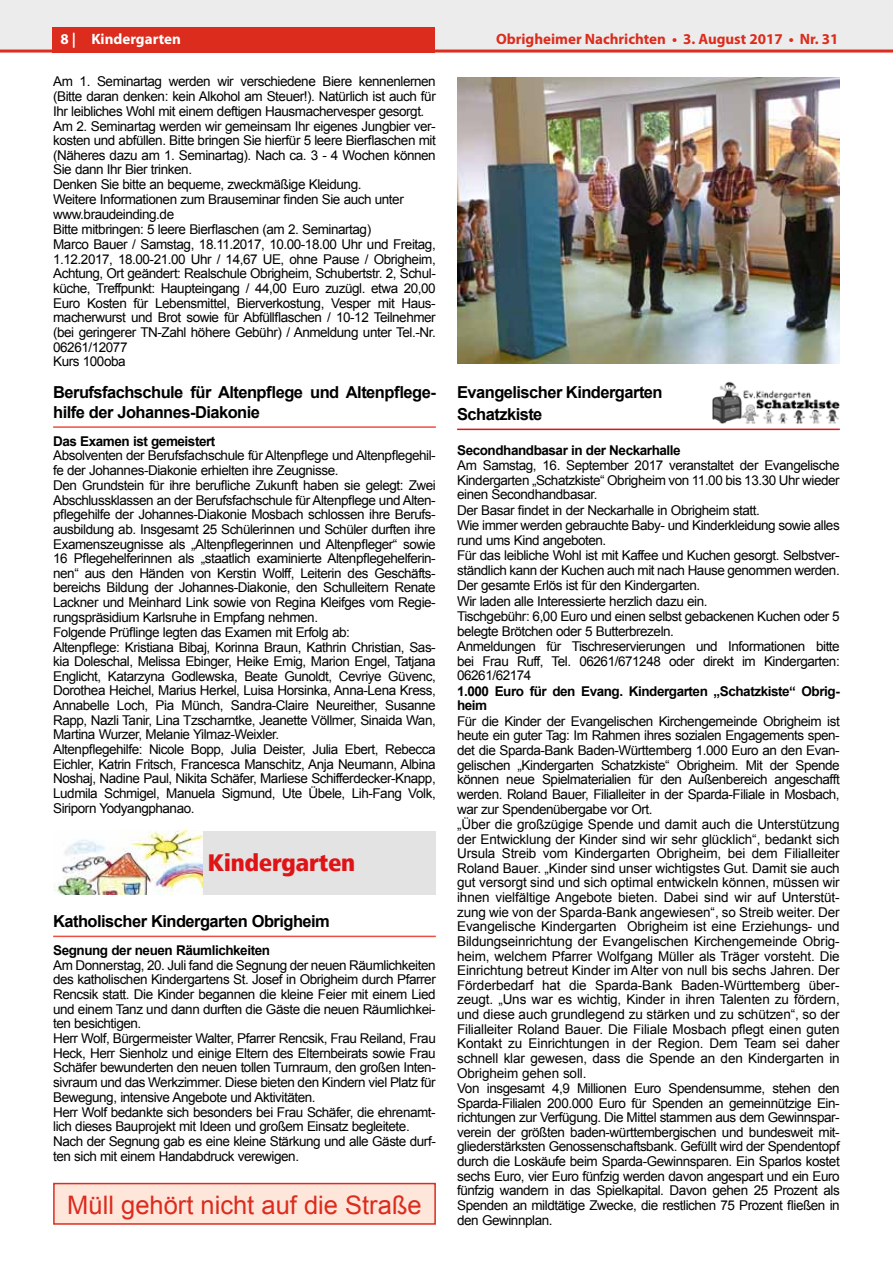
<style>
.page{position:relative;width:893px;height:1263px;background:#fff}
.page>*{position:absolute;margin:0;border:0;box-sizing:border-box;transform-origin:0 0}
.t1{font:25.5px "Arial";color:#db2c1d}
.t2{font:800 24.75px "Frutiger Next LT";color:#de1417;scale:.92 1}
.t3{font:700 16.5px/19.5px "Arial";letter-spacing:-.035em;color:#000}
.t4{font:700 15px "Myriad Pro";color:#db2c1d}
.t5{font:700 15px "Myriad Pro";color:#fff}
.t6{font:13.5px/14.7px "Arial";letter-spacing:-.035em;color:#000}
.s1{font-weight:700}
</style>
<div class="page">
<div style="left:0;top:0;width:893px;height:51px;background:#ececec"></div>
<div style="left:52px;top:27px;width:383px;height:26px;background:#db2c1d"></div>
<hr style="left:0;top:50px;width:893px;height:3px;background:#db2c1d">
<hr style="left:53px;top:426px;width:383px;height:2px;background:#ed4e42">
<hr style="left:53px;top:936px;width:383px;height:1px;background:#ed4e42">
<div style="left:199px;top:831px;width:237px;height:63px;background:#e3e3e3"></div>
<img style="left:54px;top:831px;width:148px;height:63px">
<img style="left:457px;top:77px;width:383px;height:287px">
<hr style="left:457px;top:429px;width:383px;height:1px;background:#de1417">
<img style="left:712px;top:381px;width:128px;height:43px">
<div style="left:54px;top:1183px;width:381px;height:41px;background:#ffe6db"></div>
<div style="left:53px;top:1183px;width:383px;height:42px;border:2px solid #db2c1d"></div>
<p class="t5" style="left:60px;top:29px;width:17px">8 |</p>
<p class="t4" style="left:496px;top:29px;width:344px">Obrigheimer Nachrichten • 3. August 2017 • Nr. 31</p>
<p class="t6" style="left:53px;top:74px;width:384px">Am 1. Seminartag werden wir verschiedene Biere kennenlernen (Bitte daran denken: kein Alkohol am Steuer!). Natürlich ist auch für Ihr leibliches Wohl mit einem deftigen Hausmachervesper gesorgt.<br>Am 2. Seminartag werden wir gemeinsam Ihr eigenes Jungbier ver&shy;kosten und abfüllen. Bitte bringen Sie hierfür 5 leere Bierflaschen mit (Näheres dazu am 1. Seminartag). Nach ca. 3 - 4 Wochen können Sie dann Ihr Bier trinken.<br>Denken Sie bitte an bequeme, zweckmäßige Kleidung.<br>Weitere Informationen zum Brauseminar finden Sie auch unter www.braudeinding.de<br>Bitte mitbringen: 5 leere Bierflaschen (am 2. Seminartag)<br>Marco Bauer / Samstag, 18.11.2017, 10.00-18.00 Uhr und Freitag, 1.12.2017, 18.00-21.00 Uhr / 14,67 UE, ohne Pause / Obrigheim, Achtung, Ort geändert: Realschule Obrigheim, Schubertstr. 2, Schul&shy;küche, Treffpunkt: Haupteingang / 44,00 Euro zuzügl. etwa 20,00<br>Euro Kosten für Lebensmittel, Bierverkostung, Vesper mit Haus&shy;macherwurst und Brot sowie für Abfüllflaschen / 10-12 Teilnehmer (bei geringerer TN-Zahl höhere Gebühr) / Anmeldung unter Tel.-Nr.<br>06261/12077<br>Kurs 100oba</p>
<p class="t3" style="left:53px;top:383px;width:384px">Berufsfachschule für Altenpflege und Altenpflege&shy;hilfe der Johannes-Diakonie</p>
<p class="t6" style="left:53px;top:434px;width:384px"><span class="s1">Das Examen ist gemeistert<br></span>Absolventen der Berufsfachschule für Altenpflege und Altenpflegehil&shy;fe der Johannes-Diakonie erhielten ihre Zeugnisse.<br>Den Grundstein für ihre berufliche Zukunft haben sie gelegt: Zwei Abschlussklassen an der Berufsfachschule für Altenpflege und Alten&shy;pflegehilfe der Johannes-Diakonie Mosbach schlossen ihre Berufs&shy;ausbildung ab. Insgesamt 25 Schülerinnen und Schüler durften ihre Examenszeugnisse als „Altenpflegerinnen und Altenpfleger“ sowie 16 Pflegehelferinnen als „staatlich examinierte Altenpflegehelferin&shy;nen“ aus den Händen von Kerstin Wolff, Leiterin des Geschäfts&shy;bereichs Bildung der Johannes-Diakonie, den Schulleitern Renate Lackner und Meinhard Link sowie von Regina Kleifges vom Regie&shy;rungspräsidium Karlsruhe in Empfang nehmen.<br>Folgende Prüflinge legten das Examen mit Erfolg ab:<br>Altenpflege: Kristiana Bibaj, Korinna Braun, Kathrin Christian, Sas&shy;kia Doleschal, Melissa Ebinger, Heike Emig, Marion Engel, Tatjana Englicht, Katarzyna Godlewska, Beate Gunoldt, Cevriye Güvenc, Dorothea Heichel, Marius Herkel, Luisa Horsinka, Anna-Lena Kress, Annabelle Loch, Pia Münch, Sandra-Claire Neureither, Susanne Rapp, Nazli Tanir, Lina Tzscharntke, Jeanette Völlmer, Sinaida Wan, Martina Wurzer, Melanie Yilmaz-Weixler.<br>Altenpflegehilfe: Nicole Bopp, Julia Deister, Julia Ebert, Rebecca Eichler, Katrin Fritsch, Francesca Manschitz, Anja Neumann, Albina Noshaj, Nadine Paul, Nikita Schäfer, Marliese Schifferdecker-Knapp, Ludmila Schmigel, Manuela Sigmund, Ute Übele, Lih-Fang Volk, Siriporn Yodyangphanao.</p>
<p class="t2" style="left:208px;top:849px;width:162px">Kindergarten</p>
<p class="t3" style="left:53px;top:912px;width:278px">Katholischer Kindergarten Obrigheim</p>
<p class="t6" style="left:53px;top:943px;width:384px"><span class="s1">Segnung der neuen Räumlichkeiten<br></span>Am Donnerstag, 20. Juli fand die Segnung der neuen Räumlichkeiten des katholischen Kindergartens St. Josef in Obrigheim durch Pfarrer Rencsik statt. Die Kinder begannen die kleine Feier mit einem Lied und einem Tanz und dann durften die Gäste die neuen Räumlichkei&shy;ten besichtigen.<br>Herr Wolf, Bürgermeister Walter, Pfarrer Rencsik, Frau Reiland, Frau Heck, Herr Sienholz und einige Eltern des Elternbeirats sowie Frau Schäfer bewunderten den neuen tollen Turnraum, den großen Inten&shy;sivraum und das Werkzimmer. Diese bieten den Kindern viel Platz für Bewegung, intensive Angebote und Aktivitäten.<br>Herr Wolf bedankte sich besonders bei Frau Schäfer, die ehrenamt&shy;lich dieses Bauprojekt mit Ideen und großem Einsatz begleitete.<br>Nach der Segnung gab es eine kleine Stärkung und alle Gäste durf&shy;ten sich mit einem Handabdruck verewigen.</p>
<p class="t5" style="left:91px;top:29px;width:91px">Kindergarten</p>
<p class="t3" style="left:457px;top:381px;width:207px;line-height:22.5px">Evangelischer Kindergarten<br>Schatzkiste</p>
<p class="t6" style="left:457px;top:443px;width:384px"><span class="s1">Secondhandbasar in der Neckarhalle<br></span>Am Samstag, 16. September 2017 veranstaltet der Evangelische Kindergarten „Schatzkiste“ Obrigheim von 11.00 bis 13.30 Uhr wieder einen Secondhandbasar.<br>Der Basar findet in der Neckarhalle in Obrigheim statt.<br>Wie immer werden gebrauchte Baby- und Kinderkleidung sowie alles rund ums Kind angeboten.<br>Für das leibliche Wohl ist mit Kaffee und Kuchen gesorgt. Selbstver&shy;ständlich kann der Kuchen auch mit nach Hause genommen werden.<br>Der gesamte Erlös ist für den Kindergarten.<br>Wir laden alle Interessierte herzlich dazu ein.<br>Tischgebühr: 6,00 Euro und einen selbst gebackenen Kuchen oder 5 belegte Brötchen oder 5 Butterbrezeln.<br>Anmeldungen für Tischreservierungen und Informationen bitte bei Frau Ruff, Tel. 06261/671248 oder direkt im Kindergarten:<br>06261/62174<br><span class="s1">1.000 Euro für den Evang. Kindergarten „Schatzkiste“ Obrig&shy;heim<br></span>Für die Kinder der Evangelischen Kirchengemeinde Obrigheim ist heute ein guter Tag: Im Rahmen ihres sozialen Engagements spen&shy;det die Sparda-Bank Baden-Württemberg 1.000 Euro an den Evan&shy;gelischen „Kindergarten Schatzkiste“ Obrigheim. Mit der Spende können neue Spielmaterialien für den Außenbereich angeschafft werden. Roland Bauer, Filialleiter in der Sparda-Filiale in Mosbach, war zur Spendenübergabe vor Ort.<br>„Über die großzügige Spende und damit auch die Unterstützung der Entwicklung der Kinder sind wir sehr glücklich“, bedankt sich Ursula Streib vom Kindergarten Obrigheim, bei dem Filialleiter Roland Bauer. „Kinder sind unser wichtigstes Gut. Damit sie auch gut versorgt sind und sich optimal entwickeln können, müssen wir ihnen vielfältige Angebote bieten. Dabei sind wir auf Unterstüt&shy;zung wie von der Sparda-Bank angewiesen“, so Streib weiter. Der Evangelische Kindergarten Obrigheim ist eine Erziehungs- und Bildungseinrichtung der Evangelischen Kirchengemeinde Obrig&shy;heim, welchem Pfarrer Wolfgang Müller als Träger vorsteht. Die Einrichtung betreut Kinder im Alter von null bis sechs Jahren. Der Förderbedarf hat die Sparda-Bank Baden-Württemberg über&shy;zeugt. „Uns war es wichtig, Kinder in ihren Talenten zu fördern, und diese auch grundlegend zu stärken und zu schützen“, so der Filialleiter Roland Bauer. Die Filiale Mosbach pflegt einen guten Kontakt zu Einrichtungen in der Region. Dem Team sei daher schnell klar gewesen, dass die Spende an den Kindergarten in Obrigheim gehen soll.<br>Von insgesamt 4,9 Millionen Euro Spendensumme, stehen den Sparda-Filialen 200.000 Euro für Spenden an gemeinnützige Ein&shy;richtungen zur Verfügung. Die Mittel stammen aus dem Gewinnspar&shy;verein der größten baden-württembergischen und bundesweit mit&shy;gliederstärksten Genossenschaftsbank. Gefüllt wird der Spendentopf durch die Loskäufe beim Sparda-Gewinnsparen. Ein Sparlos kostet sechs Euro, vier Euro fünfzig werden davon angespart und ein Euro fünfzig wandern in das Spielkapital. Davon gehen 25 Prozent als Spenden an mildtätige Zwecke, die restlichen 75 Prozent fließen in den Gewinnplan.</p>
<p class="t1" style="left:67px;top:1188px;width:356px">Müll gehört nicht auf die Straße</p>
</div>
